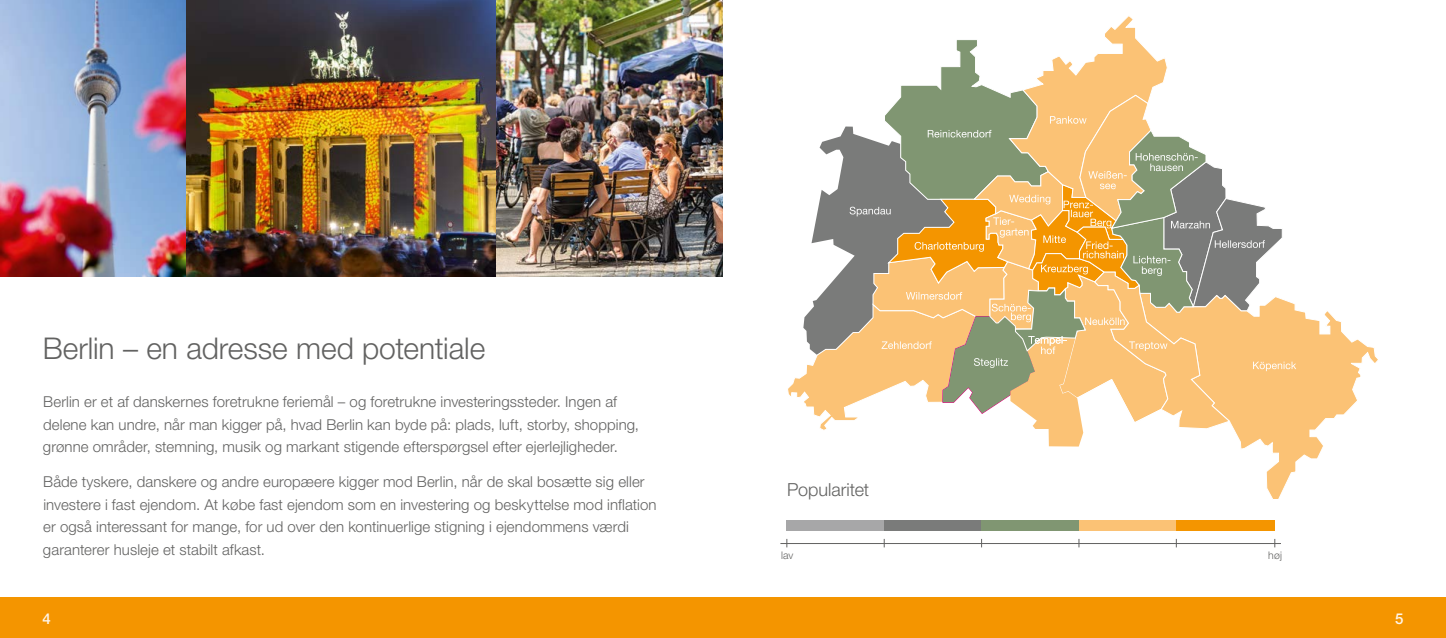
<style>
.page{position:relative;width:1446px;height:638px;background:#fff}
.page>*{position:absolute;margin:0;border:0;box-sizing:border-box;transform-origin:0 0}
.t1{font:300 30px "Helvetica Neue";letter-spacing:-.005em;color:#626261}
.t2{font:300 18px "Helvetica Neue";color:#626261}
.t3{font:300 15px/22.5px "Helvetica Neue";letter-spacing:.005em;color:#626261}
.t4{font:500 15px "Helvetica Neue";color:#fff5e9}
.t5{font:300 10.5px "Helvetica Neue";letter-spacing:.02em;color:#626261}
</style>
<div class="page">
<img style="left:495px;top:0;width:228px;height:276px">
<img style="left:0;top:0;width:495px;height:276px">
<div style="left:0;top:597px;width:1446px;height:41px;background:#f49500"></div>
<div style="left:884px;top:520px;width:97px;height:11px;background:#7a7b7a"></div>
<div style="left:981px;top:520px;width:98px;height:11px;background:#809672"></div>
<div style="left:1079px;top:520px;width:97px;height:11px;background:#fbc275"></div>
<div style="left:787px;top:520px;width:97px;height:11px;background:#a7a7a8"></div>
<hr style="left:780px;top:543px;width:501px;height:1px;background:#626261">
<div style="left:1176px;top:520px;width:99px;height:11px;background:#f49500"></div>
<svg style="left:1241px;top:310px;width:137px;height:189px"></svg>
<svg style="left:788px;top:16px;width:508px;height:430px"></svg>
<h1 class="t1" style="left:43px;top:330px;width:444px">Berlin – en adresse med potentiale</h1>
<p class="t3" style="left:43px;top:390px;width:598px">Berlin er et af danskernes foretrukne feriemål – og foretrukne investeringssteder. Ingen af delene kan undre, når man kigger på, hvad Berlin kan byde på: plads, luft, storby, shopping, grønne områder, stemning, musik og markant stigende efterspørgsel efter ejerlejligheder.</p>
<p class="t3" style="left:43px;top:470px;width:615px">Både tyskere, danskere og andre europæere kigger mod Berlin, når de skal bosætte sig eller investere i fast ejendom. At købe fast ejendom som en investering og beskyttelse mod inflation er også interessant for mange, for ud over den kontinuerlige stigning i ejendommens værdi garanterer husleje et stabilt afkast.</p>
<p class="t2" style="left:787px;top:479px;width:83px">Popularitet</p>
<p class="t5" style="left:781px;top:549px;width:14px">lav</p>
<p class="t5" style="left:1268px;top:549px;width:15px">høj</p>
<p class="t4" style="left:43px;top:609px;width:10px">4</p>
<p class="t4" style="left:1395px;top:609px;width:10px">5</p>
</div>
